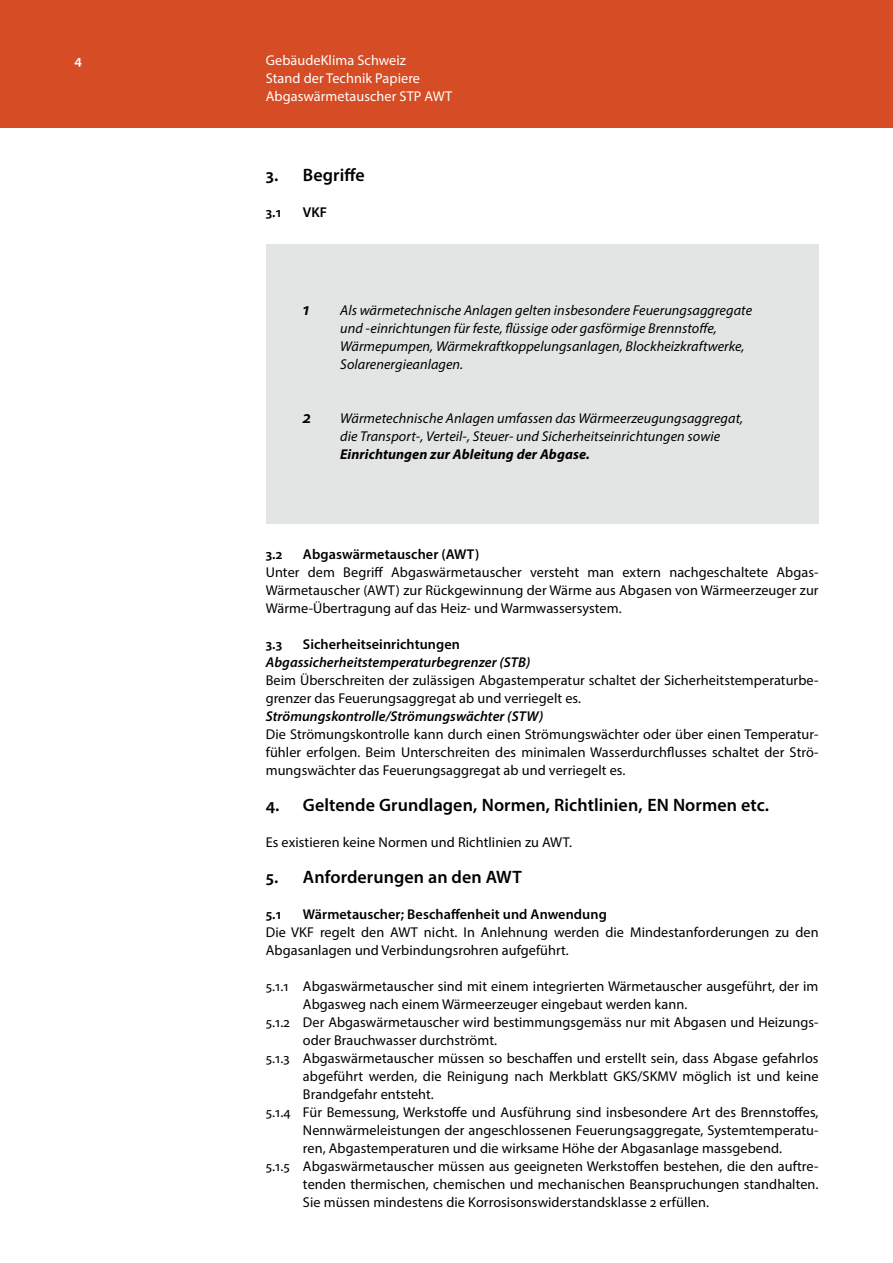
<style>
.page{position:relative;width:893px;height:1263px;background:#fff}
.page>*{position:absolute;margin:0;border:0;box-sizing:border-box;transform-origin:0 0}
.t1{font:600 18px "Myriad Pro";letter-spacing:.005em;color:#000}
.t2{font:italic 600 18px "Myriad Pro";color:#000}
.t3{font:14.25px/18px "Myriad Pro";letter-spacing:.005em;color:#000;text-align:justify}
.t4{font:italic 14.25px/18px "Myriad Pro";letter-spacing:.005em;color:#000}
.t5{font:600 14.25px "Myriad Pro";letter-spacing:.005em;color:#000}
.t6{font:italic 600 14.25px "Myriad Pro";letter-spacing:.005em;color:#000}
.t7{font:14.25px/18px "Myriad Pro";letter-spacing:.005em;color:#fff}
.t8{font:italic 700 14.25px "Myriad Pro";letter-spacing:.005em;color:#000}
.t9{font:600 14.25px "Myriad Pro";color:#fff}
</style>
<div class="page">
<div style="left:0;top:0;width:893px;height:127px;background:#d64c25"></div>
<div style="left:266px;top:244px;width:553px;height:279px;background:#e3e4e4"></div>
<p class="t9" style="left:74px;top:51px;width:9px">4</p>
<p class="t7" style="left:266px;top:51px;width:188px">GebäudeKlima Schweiz<br>Stand der Technik Papiere<br>Abgaswärmetauscher STP AWT</p>
<p class="t1" style="left:266px;top:164px;width:100px">3. Begriffe</p>
<p class="t5" style="left:266px;top:203px;width:17px">3.1</p>
<p class="t5" style="left:303px;top:203px;width:26px">VKF</p>
<p class="t2" style="left:303px;top:298px;width:8px">1</p>
<p class="t4" style="left:340px;top:301px;width:413px">Als wärmetechnische Anlagen gelten insbesondere Feuerungsaggregate und -einrichtungen für feste, flüssige oder gasförmige Brennstoffe, Wärmepumpen, Wärmekraftkoppelungsanlagen, Blockheizkraftwerke, Solarenergieanlagen.</p>
<p class="t2" style="left:303px;top:406px;width:10px">2</p>
<p class="t4" style="left:340px;top:409px;width:405px">Wärmetechnische Anlagen umfassen das Wärmeerzeugungsaggregat, die Transport-, Verteil-, Steuer- und Sicherheitseinrichtungen sowie</p>
<p class="t8" style="left:340px;top:445px;width:251px">Einrichtungen zur Ableitung der Abgase.</p>
<p class="t5" style="left:266px;top:545px;width:18px">3.2</p>
<p class="t5" style="left:303px;top:545px;width:178px">Abgaswärmetauscher (AWT)</p>
<p class="t3" style="left:266px;top:563px;width:554px">Unter dem Begriff Abgaswärmetauscher versteht man extern nachgeschaltete Abgas-Wärmetauscher (AWT) zur Rückgewinnung der Wärme aus Abgasen von Wärmeerzeuger zur Wärme-Übertragung auf das Heiz- und Warmwassersystem.</p>
<p class="t5" style="left:266px;top:635px;width:18px">3.3</p>
<p class="t5" style="left:303px;top:635px;width:159px">Sicherheitseinrichtungen</p>
<p class="t6" style="left:266px;top:653px;width:266px">Abgassicherheitstemperaturbegrenzer (STB)</p>
<p class="t3" style="left:266px;top:671px;width:554px">Beim Überschreiten der zulässigen Abgastemperatur schaltet der Sicherheitstemperaturbe&shy;grenzer das Feuerungsaggregat ab und verriegelt es.</p>
<p class="t6" style="left:266px;top:707px;width:279px">Strömungskontrolle/Strömungswächter (STW)</p>
<p class="t3" style="left:266px;top:725px;width:554px">Die Strömungskontrolle kann durch einen Strömungswächter oder über einen Temperatur&shy;fühler erfolgen. Beim Unterschreiten des minimalen Wasserdurchflusses schaltet der Strö&shy;mungswächter das Feuerungsaggregat ab und verriegelt es.</p>
<p class="t1" style="left:266px;top:794px;width:505px">4. Geltende Grundlagen, Normen, Richtlinien, EN Normen etc.</p>
<p class="t3" style="left:266px;top:833px;width:308px">Es existieren keine Normen und Richtlinien zu AWT.</p>
<p class="t1" style="left:266px;top:866px;width:258px">5. Anforderungen an den AWT</p>
<p class="t5" style="left:266px;top:905px;width:17px">5.1</p>
<p class="t5" style="left:303px;top:905px;width:305px">Wärmetauscher; Beschaffenheit und Anwendung</p>
<p class="t3" style="left:266px;top:923px;width:554px">Die VKF regelt den AWT nicht. In Anlehnung werden die Mindestanforderungen zu den<br>Abgasanlagen und Verbindungsrohren aufgeführt.</p>
<p class="t3" style="left:266px;top:977px;width:554px">5.1.1 Abgaswärmetauscher sind mit einem integrierten Wärmetauscher ausgeführt, der im</p>
<p class="t3" style="left:303px;top:995px;width:386px">Abgasweg nach einem Wärmeerzeuger eingebaut werden kann.</p>
<p class="t3" style="left:266px;top:1013px;width:554px">5.1.2 Der Abgaswärmetauscher wird bestimmungsgemäss nur mit Abgasen und Heizungs-</p>
<p class="t3" style="left:303px;top:1031px;width:196px">oder Brauchwasser durchströmt.</p>
<p class="t3" style="left:266px;top:1049px;width:554px">5.1.3 Abgaswärmetauscher müssen so beschaffen und erstellt sein, dass Abgase gefahrlos</p>
<p class="t3" style="left:303px;top:1067px;width:517px">abgeführt werden, die Reinigung nach Merkblatt GKS/SKMV möglich ist und keine</p>
<p class="t3" style="left:303px;top:1085px;width:132px">Brandgefahr entsteht.</p>
<p class="t3" style="left:266px;top:1103px;width:554px">5.1.4 Für Bemessung, Werkstoffe und Ausführung sind insbesondere Art des Brennstoffes,</p>
<p class="t3" style="left:303px;top:1121px;width:517px">Nennwärmeleistungen der angeschlossenen Feuerungsaggregate, Systemtemperatu-</p>
<p class="t3" style="left:303px;top:1139px;width:481px">ren, Abgastemperaturen und die wirksame Höhe der Abgasanlage massgebend.</p>
<p class="t3" style="left:266px;top:1157px;width:554px">5.1.5 Abgaswärmetauscher müssen aus geeigneten Werkstoffen bestehen, die den auftre-</p>
<p class="t3" style="left:303px;top:1175px;width:517px">tenden thermischen, chemischen und mechanischen Beanspruchungen standhalten.</p>
<p class="t3" style="left:303px;top:1193px;width:408px">Sie müssen mindestens die Korrosisonswiderstandsklasse 2 erfüllen.</p>
</div>
